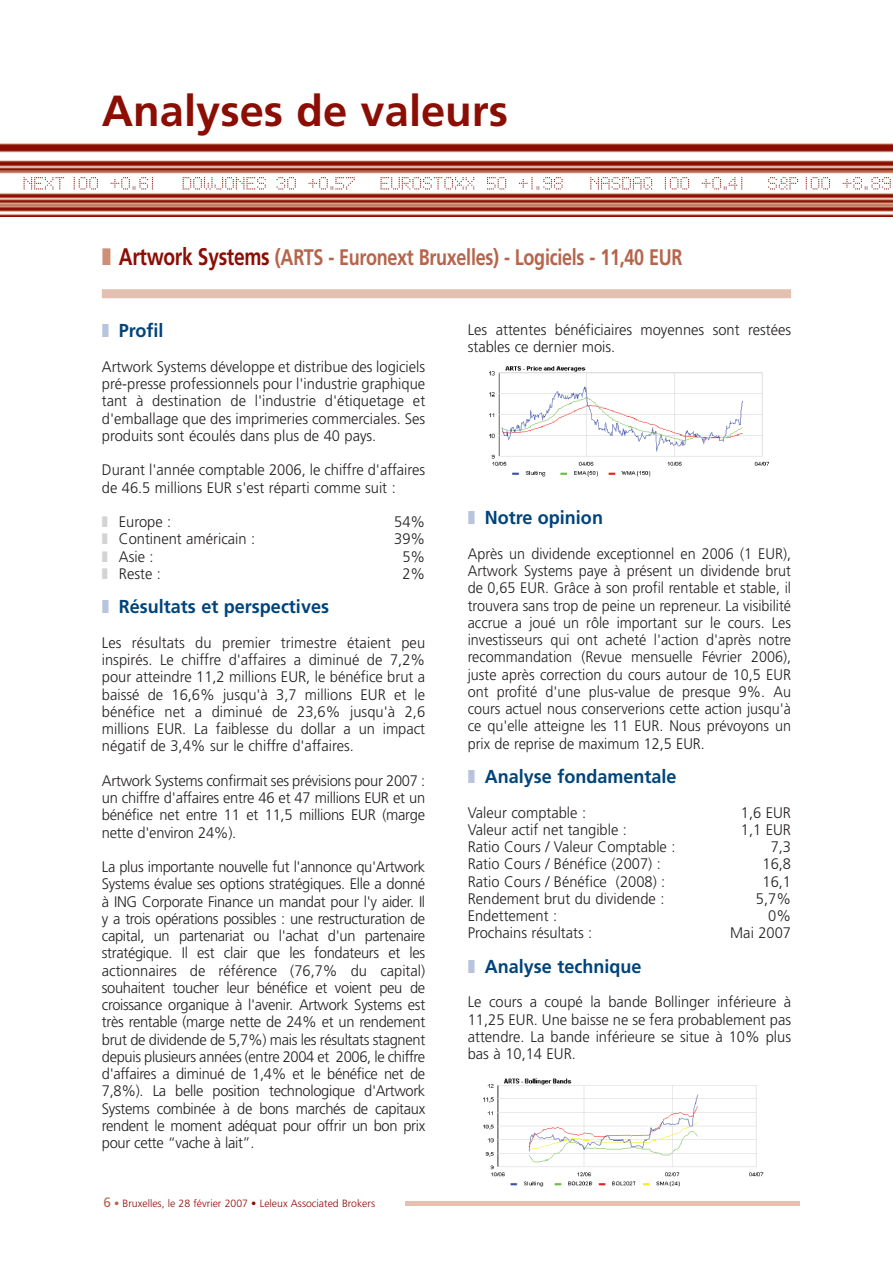
<style>
.page{position:relative;width:893px;height:1263px;background:#fff}
.page>*{position:absolute;margin:0;border:0;box-sizing:border-box;transform-origin:0 0}
.t1{font:700 43.5px "Frutiger";color:#8b0e04}
.t2{font:700 22.5px "Frutiger";letter-spacing:-.015em;color:#b6654c;scale:.8 1}
.t3{font:700 18.75px "Frutiger";color:#00447c;scale:.96 1}
.t4{font:300 15.3px/17.2px "Frutiger";color:#231f20;text-align:justify;scale:.96 1}
.t5{font:300 15.3px/17.2px "Frutiger";color:#231f20;text-align:justify;scale:.94 1}
.t6{font:300 10.5px "Frutiger";color:#8b0e04}
.s1{color:#cd8f78}
.s2{font-size:24px;color:#8b0e04}
.s3{color:#b8c4dc}
.s4{color:#d1d3d4}
.s5{font-weight:400;font-size:13.5px;color:#b6654c}
.s6{color:#b6654c}
</style>
<div class="page">
<img style="left:0;top:144px;width:892px;height:72px">
<svg style="left:23px;top:177px;width:41px;height:13px"></svg>
<svg style="left:74px;top:177px;width:24px;height:13px"></svg>
<svg style="left:110px;top:177px;width:43px;height:13px"></svg>
<svg style="left:182px;top:177px;width:84px;height:13px"></svg>
<svg style="left:276px;top:177px;width:20px;height:13px"></svg>
<svg style="left:308px;top:177px;width:47px;height:13px"></svg>
<svg style="left:380px;top:177px;width:94px;height:13px"></svg>
<svg style="left:487px;top:177px;width:19px;height:13px"></svg>
<svg style="left:519px;top:177px;width:43px;height:13px"></svg>
<svg style="left:590px;top:177px;width:62px;height:13px"></svg>
<svg style="left:664px;top:177px;width:25px;height:13px"></svg>
<svg style="left:701px;top:177px;width:41px;height:13px"></svg>
<svg style="left:768px;top:177px;width:30px;height:13px"></svg>
<svg style="left:805px;top:177px;width:25px;height:13px"></svg>
<svg style="left:842px;top:177px;width:48px;height:13px"></svg>
<hr style="left:102px;top:1202px;width:697px;height:4px;background:#e4c0b1">
<div style="left:102px;top:1195px;width:302px;height:23px;background:#fff"></div>
<div style="left:102px;top:289px;width:689px;height:9px;background:#e4c0b1"></div>
<img style="left:489px;top:366px;width:280px;height:110px">
<img style="left:483px;top:1078px;width:281px;height:109px">
<h1 class="t1" style="left:102px;top:94px;width:408px">Analyses de valeurs</h1>
<h2 class="t2" style="left:102px;top:248px;width:727px"><span class="s1">❚</span> <span class="s2">Artwork Systems</span> (ARTS - Euronext Bruxelles) - Logiciels - 11,40 EUR</h2>
<p class="t3" style="left:102px;top:323px;width:66px"><span class="s3">❚</span> Profil</p>
<p class="t4" style="left:102px;top:359px;width:338px">Artwork Systems développe et distribue des logiciels pré-presse professionnels pour l'industrie graphique tant à destination de l'industrie d'étiquetage et d'emballage que des imprimeries commerciales. Ses produits sont écoulés dans plus de 40 pays.</p>
<p class="t4" style="left:102px;top:463px;width:338px">Durant l'année comptable 2006, le chiffre d'affaires de 46.5 millions EUR s'est réparti comme suit :</p>
<p class="t4" style="left:102px;top:514px;width:74px"><span class="s4">❚</span> Europe :</p>
<p class="t4" style="left:394px;top:514px;width:34px">54%</p>
<p class="t4" style="left:102px;top:532px;width:161px"><span class="s4">❚</span> Continent américain :</p>
<p class="t4" style="left:394px;top:532px;width:34px">39%</p>
<p class="t4" style="left:102px;top:549px;width:55px"><span class="s4">❚</span> Asie :</p>
<p class="t4" style="left:402px;top:549px;width:25px">5%</p>
<p class="t4" style="left:102px;top:566px;width:63px"><span class="s4">❚</span> Reste :</p>
<p class="t4" style="left:402px;top:566px;width:25px">2%</p>
<p class="t3" style="left:102px;top:599px;width:238px"><span class="s3">❚</span> Résultats et perspectives</p>
<p class="t4" style="left:102px;top:635px;width:338px">Les résultats du premier trimestre étaient peu inspirés. Le chiffre d'affaires a diminué de 7,2% pour atteindre 11,2 millions EUR, le bénéfice brut a baissé de 16,6% jusqu'à 3,7 millions EUR et le bénéfice net a diminué de 23,6% jusqu'à 2,6 millions EUR. La faiblesse du dollar a un impact négatif de 3,4% sur le chiffre d'affaires.</p>
<p class="t4" style="left:102px;top:773px;width:338px">Artwork Systems confirmait ses prévisions pour 2007 : un chiffre d'affaires entre 46 et 47 millions EUR et un bénéfice net entre 11 et 11,5 millions EUR (marge nette d'environ 24%).</p>
<p class="t4" style="left:102px;top:859px;width:338px">La plus importante nouvelle fut l'annonce qu'Artwork Systems évalue ses options stratégiques. Elle a donné à ING Corporate Finance un mandat pour l'y aider. Il y a trois opérations possibles : une restructuration de capital, un partenariat ou l'achat d'un partenaire stratégique. Il est clair que les fondateurs et les actionnaires de référence (76,7% du capital) souhaitent toucher leur bénéfice et voient peu de croissance organique à l'avenir. Artwork Systems est très rentable (marge nette de 24% et un rendement brut de dividende de 5,7%) mais les résultats stagnent depuis plusieurs années (entre 2004 et 2006, le chiffre d'affaires a diminué de 1,4% et le bénéfice net de 7,8%). La belle position technologique d'Artwork Systems combinée à de bons marchés de capitaux rendent le moment adéquat pour offrir un bon prix pour cette “vache à lait”.</p>
<p class="t6" style="left:103px;top:1199px;width:273px"><span class="s5">6</span> <span class="s6">•</span> Bruxelles, le 28 février 2007 • Leleux Associated Brokers</p>
<p class="t4" style="left:468px;top:322px;width:338px">Les attentes bénéficiaires moyennes sont restées stables ce dernier mois.</p>
<p class="t3" style="left:468px;top:510px;width:142px"><span class="s3">❚</span> Notre opinion</p>
<p class="t5" style="left:468px;top:546px;width:345px">Après un dividende exceptionnel en 2006 (1 EUR), Artwork Systems paye à présent un dividende brut de 0,65 EUR. Grâce à son profil rentable et stable, il trouvera sans trop de peine un repreneur. La visibilité accrue a joué un rôle important sur le cours. Les investisseurs qui ont acheté l'action d'après notre recommandation (Revue mensuelle Février 2006), juste après correction du cours autour de 10,5 EUR ont profité d'une plus-value de presque 9%. Au cours actuel nous conserverions cette action jusqu'à ce qu'elle atteigne les 11 EUR. Nous prévoyons un prix de reprise de maximum 12,5 EUR.</p>
<p class="t3" style="left:468px;top:769px;width:219px"><span class="s3">❚</span> Analyse fondamentale</p>
<p class="t4" style="left:468px;top:805px;width:125px">Valeur comptable :</p>
<p class="t4" style="left:740px;top:805px;width:54px">1,6 EUR</p>
<p class="t4" style="left:468px;top:822px;width:167px">Valeur actif net tangible :</p>
<p class="t4" style="left:740px;top:822px;width:54px">1,1 EUR</p>
<p class="t4" style="left:468px;top:839px;width:218px">Ratio Cours / Valeur Comptable :</p>
<p class="t4" style="left:770px;top:839px;width:23px">7,3</p>
<p class="t4" style="left:468px;top:857px;width:203px">Ratio Cours / Bénéfice (2007) :</p>
<p class="t4" style="left:762px;top:857px;width:31px">16,8</p>
<p class="t4" style="left:468px;top:874px;width:207px">Ratio Cours / Bénéfice (2008) :</p>
<p class="t4" style="left:762px;top:874px;width:31px">16,1</p>
<p class="t4" style="left:468px;top:891px;width:206px">Rendement brut du dividende :</p>
<p class="t4" style="left:756px;top:891px;width:38px">5,7%</p>
<p class="t4" style="left:468px;top:908px;width:95px">Endettement :</p>
<p class="t4" style="left:768px;top:908px;width:25px">0%</p>
<p class="t4" style="left:468px;top:926px;width:131px">Prochains résultats :</p>
<p class="t4" style="left:730px;top:926px;width:65px">Mai 2007</p>
<p class="t3" style="left:468px;top:959px;width:182px"><span class="s3">❚</span> Analyse technique</p>
<p class="t4" style="left:468px;top:995px;width:338px">Le cours a coupé la bande Bollinger inférieure à 11,25 EUR. Une baisse ne se fera probablement pas attendre. La bande inférieure se situe à 10% plus bas à 10,14 EUR.</p>
</div>
